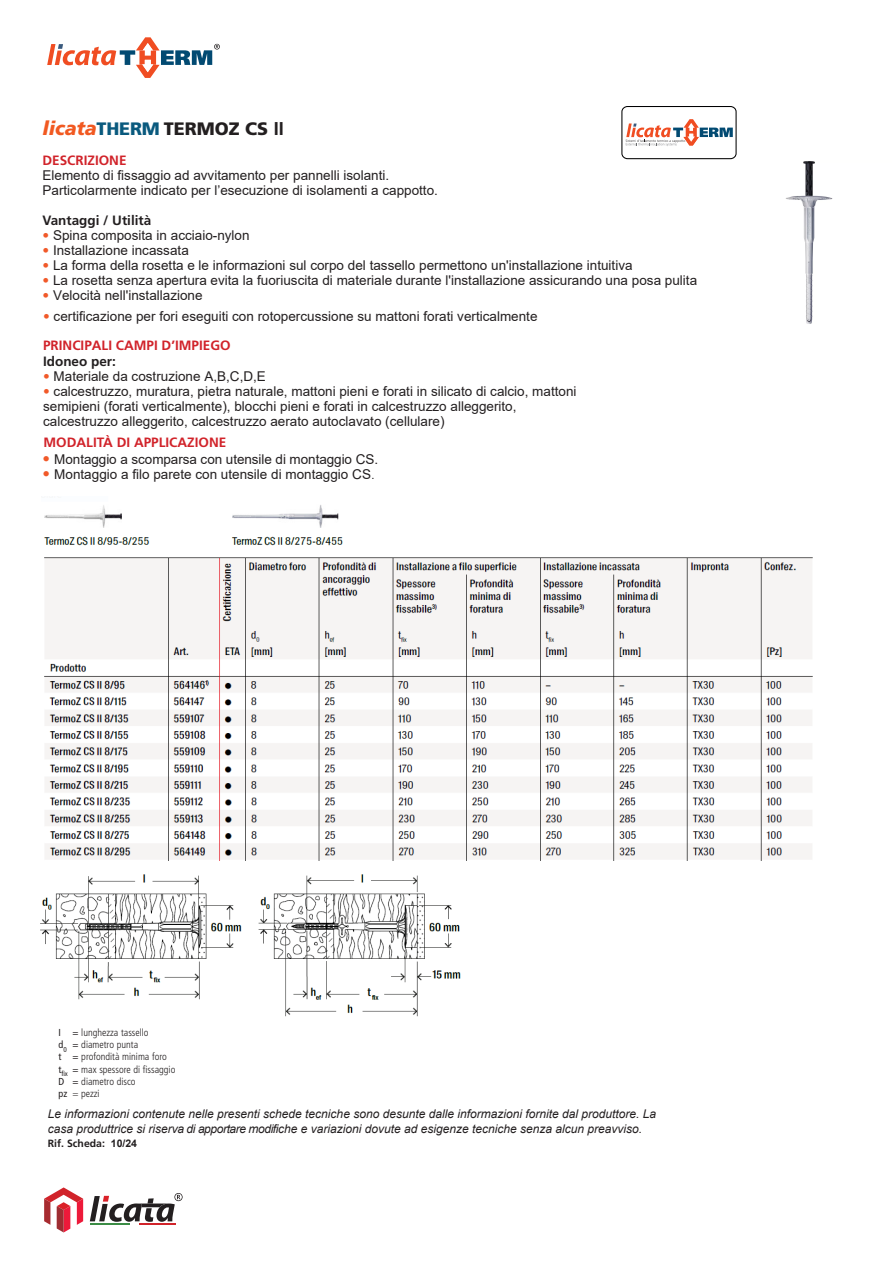
<style>
.page{position:relative;width:893px;height:1263px;background:#fff}
.page>*{position:absolute;margin:0;border:0;box-sizing:border-box;transform-origin:0 0}
.t1{font:900 18px "Frutiger LT Std";color:#231f20}
.t2{font:13.5px/14.9px "Arial";color:#231f20}
.t3{font:700 13.5px "Frutiger LT Std";color:#d1232a}
.t4{font:700 13.5px "Frutiger LT Std";color:#231f20}
.t5{font:italic 12px/14.4px "Arial";color:#231f20}
.t6{font:700 10.5px "Frutiger LT Std";color:#231f20}
.t7{font:300 condensed 10.2px/12.1px "Frutiger";color:#231f20}
.s1{font-style:italic;font-size:19.5px;color:#f15921}
.s2{color:#0a5a7e}
.s3{font-family:"Arial";font-weight:700}
.s4{font-family:"Frutiger LT Std";font-weight:300;color:#f15929}
.s5{font-family:"Frutiger LT Std";font-weight:300;font-size:15.15px;color:#f15929}
.s6{font-family:"Frutiger LT Std";font-weight:300}
.s7{font-weight:400}
.s8{font-family:"Arial"}
</style>
<div class="page">
<svg style="left:47px;top:37px;width:173px;height:41px"></svg>
<svg style="left:44px;top:1187px;width:39px;height:45px"></svg>
<svg style="left:90px;top:1193px;width:93px;height:29px"></svg>
<hr style="left:90px;top:1223px;width:40px;height:1px;background:#3b8c45">
<hr style="left:140px;top:1223px;width:36px;height:1px;background:#d1232a">
<div style="left:621px;top:106px;width:116px;height:53px;border:1px solid #000001;border-radius:5px"></div>
<svg style="left:626px;top:119px;width:107px;height:27px"></svg>
<img style="left:786px;top:161px;width:47px;height:163px">
<img style="left:44px;top:505px;width:769px;height:355px">
<img style="left:40px;top:874px;width:421px;height:143px">
<h1 class="t1" style="left:43px;top:118px;width:243px"><span class="s1">licata</span><span class="s2">THERM</span> TERMOZ CS <span class="s3">II</span></h1>
<p class="t3" style="left:43px;top:152px;width:86px">DESCRIZIONE</p>
<p class="t2" style="left:43px;top:168px;width:397px">Elemento di fi ssaggio ad avvitamento per pannelli isolanti.<br>Particolarmente indicato per l’esecuzione di isolamenti a cappotto.</p>
<p class="t4" style="left:43px;top:212px;width:110px">Vantaggi / Utilità</p>
<p class="t2" style="left:43px;top:228px;width:209px"><span class="s4">•</span> Spina composita in acciaio-nylon</p>
<p class="t2" style="left:43px;top:243px;width:148px"><span class="s4">•</span> Installazione incassata</p>
<p class="t2" style="left:43px;top:258px;width:592px"><span class="s4">•</span> La forma della rosetta e le informazioni sul corpo del tassello permettono un'installazione intuitiva</p>
<p class="t2" style="left:43px;top:273px;width:656px"><span class="s4">•</span> La rosetta senza apertura evita la fuoriuscita di materiale durante l'installazione assicurando una posa pulita</p>
<p class="t2" style="left:43px;top:288px;width:162px"><span class="s4">•</span> Velocità nell'installazione</p>
<p class="t2" style="left:43px;top:309px;width:496px"><span class="s4">•</span> certificazione per fori eseguiti con rotopercussione su mattoni forati verticalmente</p>
<p class="t3" style="left:43px;top:338px;width:189px">PRINCIPALI CAMPI D’IMPIEGO</p>
<p class="t4" style="left:43px;top:353px;width:74px">Idoneo per:</p>
<p class="t2" style="left:43px;top:369px;width:224px"><span class="s4">•</span> Materiale da costruzione A,B,C,D,E</p>
<p class="t2" style="left:43px;top:384px;width:535px"><span class="s4">•</span> calcestruzzo, muratura, pietra naturale, mattoni pieni e forati in silicato di calcio, mattoni semipieni (forati verticalmente), blocchi pieni e forati in calcestruzzo alleggerito, calcestruzzo alleggerito, calcestruzzo aerato autoclavato (cellulare)</p>
<p class="t3" style="left:44px;top:434px;width:184px">MODALITÀ DI APPLICAZIONE</p>
<p class="t2" style="left:43px;top:452px;width:337px"><span class="s5">•</span> Montaggio a scomparsa con utensile di montaggio CS.</p>
<p class="t2" style="left:43px;top:467px;width:334px"><span class="s5">•</span> Montaggio a fi lo parete con utensile di montaggio CS<span class="s6">.</span></p>
<p class="t7" style="left:59px;top:1026px;width:118px"><span class="s7">I =</span> lunghezza tassello<br><span class="s7">d</span><sub>0</sub> <span class="s7">=</span> diametro punta<br><span class="s7">t =</span> profondità minima foro <span class="s7">t</span><sub>fix</sub> <span class="s7">=</span> max spessore di fissaggio<br><span class="s7">D =</span> diametro disco<br><span class="s7">pz</span> = pezzi</p>
<p class="t5" style="left:48px;top:1107px;width:610px">Le informazioni contenute nelle presenti schede tecniche sono desunte dalle informazioni fornite dal produttore. La casa produttrice si riserva di apportare modifiche e variazioni dovute ad esigenze tecniche senza alcun preavviso.</p>
<p class="t6" style="left:48px;top:1137px;width:91px">Rif. Scheda: <span class="s8">10/24</span></p>
</div>
